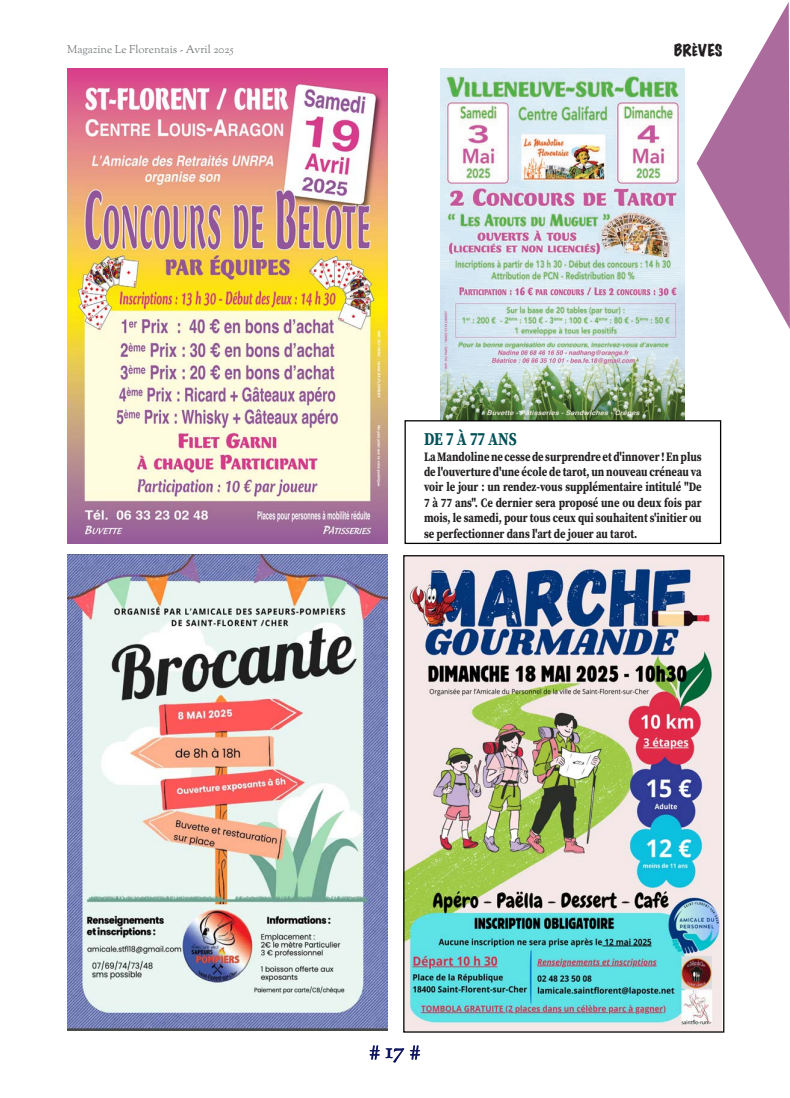
<style>
.page{position:relative;width:790px;height:1098px;background:#fff}
.page>*{position:absolute;margin:0;border:0;box-sizing:border-box;transform-origin:0 0}
.t1{font:22.5px "OFL Goudy St M";color:#0f165f}
.t2{font:700 18px "Source Serif Pro";letter-spacing:-.015em;color:#005057;scale:.82 1}
.t3{font:expanded 15px "Marker Felt";color:#231f20}
.t4{font:700 12.88px/15.4px "Source Serif Pro";color:#231f20;text-align:justify;scale:.82 1}
.t5{font:11.25px "OFL Goudy St M";color:#7e8083}
</style>
<div class="page">
<svg style="left:696px;top:2px;width:93px;height:326px"></svg>
<img style="left:68px;top:68px;width:319px;height:475px">
<img style="left:405px;top:557px;width:316px;height:473px">
<div style="left:403px;top:555px;width:321px;height:477px;border:1px solid #000"></div>
<img style="left:68px;top:554px;width:319px;height:476px">
<img style="left:440px;top:68px;width:244px;height:352px">
<div style="left:404px;top:420px;width:316px;height:124px;border:1px solid #000"></div>
<p class="t5" style="left:67px;top:42px;width:168px">Magazine Le Florentais - Avril 2025</p>
<p class="t3" style="left:673px;top:38px;width:50px">BRÈVES</p>
<h2 class="t2" style="left:424px;top:426px;width:115px">DE 7 À 77 ANS</h2>
<p class="t4" style="left:424px;top:448px;width:340px">La Mandoline ne cesse de surprendre et d'innover ! En plus de l'ouverture d'une école de tarot, un nouveau créneau va voir le jour : un rendez-vous supplémentaire intitulé "De 7 à 77 ans". Ce dernier sera proposé une ou deux fois par mois, le samedi, pour tous ceux qui souhaitent s'initier ou se perfectionner dans l'art de jouer au tarot.</p>
<h1 class="t1" style="left:368px;top:1036px;width:54px"># 17 #</h1>
</div>
